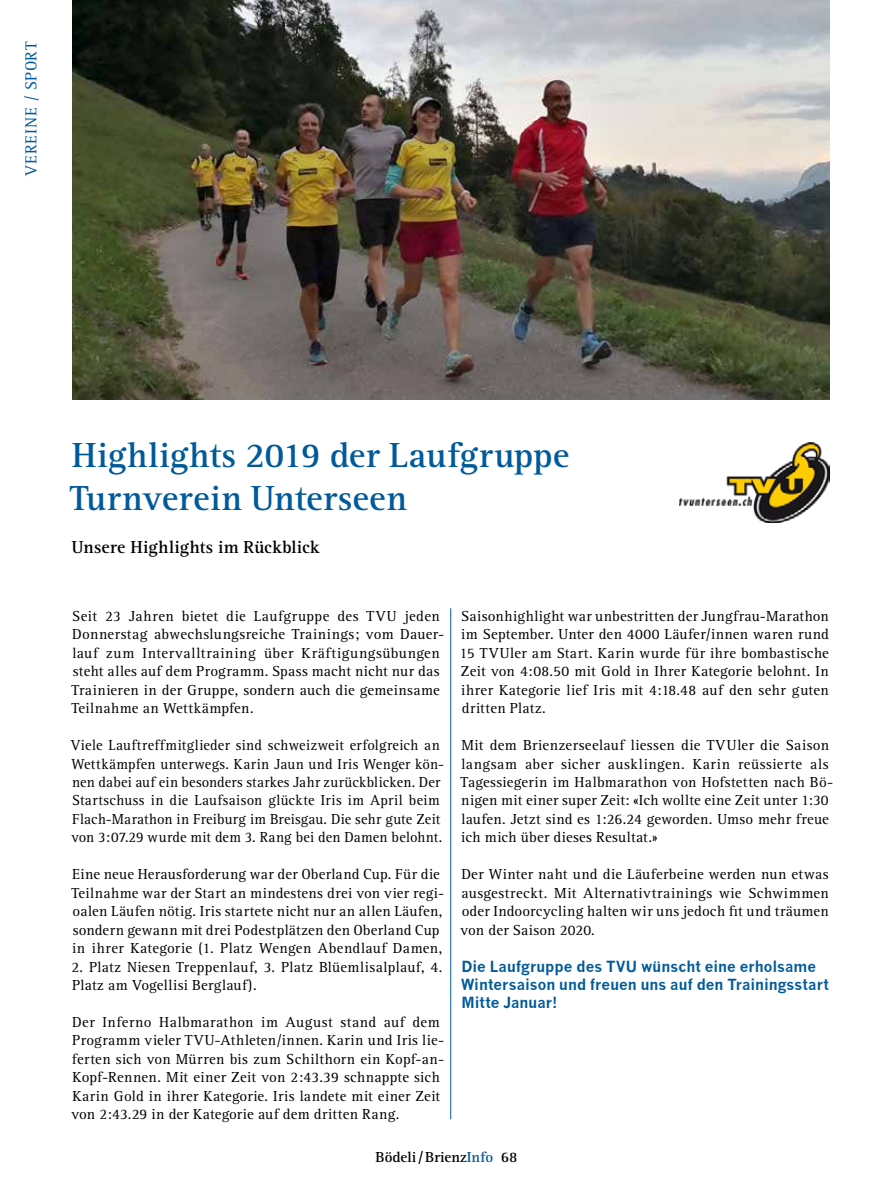
<style>
.page{position:relative;width:893px;height:1191px;background:#fff}
.page>*{position:absolute;margin:0;border:0;box-sizing:border-box;transform-origin:0 0}
.t1{font:700 36px/43px "Rotis Serif";letter-spacing:.005em;color:#005a9a}
.t2{font:700 18px "Rotis Serif";letter-spacing:.015em;color:#000}
.t3{font:16.5px "Rotis Serif";letter-spacing:.045em;color:#005a9a}
.t4{font:15px/18.5px "Rotis Serif";letter-spacing:.02em;color:#000}
.t5{font:700 15px/18.5px "News Gothic";color:#005a9a}
.t6{font:700 15px "Rotis Serif";color:#000}
.s1{color:#005a9a}
</style>
<div class="page">
<img style="left:72px;top:0;width:757px;height:399px">
<img style="left:680px;top:442px;width:149px;height:80px">
<hr style="left:450px;top:608px;width:1px;height:511px;background:#005a9a">
<p class="t3" style="left:22px;top:176px;width:136px;rotate:-90deg">VEREINE / SPORT</p>
<h1 class="t1" style="left:70px;top:434px;width:501px">Highlights 2019 der Laufgruppe<br>Turnverein Unterseen</h1>
<p class="t2" style="left:72px;top:536px;width:249px">Unsere Highlights im Rückblick</p>
<p class="t4" style="left:72px;top:607px;width:374px">Seit 23 Jahren bietet die Laufgruppe des TVU jeden Donnerstag abwechslungsreiche Trainings; vom Dauer&shy;lauf zum Intervalltraining über Kräftigungsübungen steht alles auf dem Programm. Spass macht nicht nur das Trainieren in der Gruppe, sondern auch die gemeinsame Teilnahme an Wettkämpfen.</p>
<p class="t4" style="left:71px;top:736px;width:375px">Viele Lauftreffmitglieder sind schweizweit erfolgreich an Wettkämpfen unterwegs. Karin Jaun und Iris Wenger kön&shy;nen dabei auf ein besonders starkes Jahr zurückblicken. Der Startschuss in die Laufsaison glückte Iris im April beim Flach-Marathon in Freiburg im Breisgau. Die sehr gute Zeit von 3:07.29 wurde mit dem 3. Rang bei den Damen belohnt.</p>
<p class="t4" style="left:72px;top:865px;width:374px">Eine neue Herausforderung war der Oberland Cup. Für die Teilnahme war der Start an mindestens drei von vier regi&shy;oalen Läufen nötig. Iris startete nicht nur an allen Läufen, sondern gewann mit drei Podestplätzen den Oberland Cup in ihrer Kategorie (1. Platz Wengen Abendlauf Damen,</p>
<p class="t4" style="left:72px;top:957px;width:372px">2. Platz Niesen Treppenlauf, 3. Platz Blüemlisalplauf, 4.<br>Platz am Vogellisi Berglauf).</p>
<p class="t4" style="left:71px;top:1013px;width:374px">Der Inferno Halbmarathon im August stand auf dem Programm vieler TVU-Athleten/innen. Karin und Iris lie&shy;ferten sich von Mürren bis zum Schilthorn ein Kopf-an-Kopf-Rennen. Mit einer Zeit von 2:43.39 schnappte sich Karin Gold in ihrer Kategorie. Iris landete mit einer Zeit von 2:43.29 in der Kategorie auf dem dritten Rang.</p>
<p class="t4" style="left:459px;top:607px;width:371px;text-align:justify">Saisonhighlight war unbestritten der Jungfrau-Marathon im September. Unter den 4000 Läufer/innen waren rund 15 TVUler am Start. Karin wurde für ihre bombastische Zeit von 4:08.50 mit Gold in Ihrer Kategorie belohnt. In ihrer Kategorie lief Iris mit 4:18.48 auf den sehr guten dritten Platz.</p>
<p class="t4" style="left:461px;top:736px;width:374px">Mit dem Brienzerseelauf liessen die TVUler die Saison langsam aber sicher ausklingen. Karin reüssierte als Tagessiegerin im Halbmarathon von Hofstetten nach Bö&shy;nigen mit einer super Zeit: «Ich wollte eine Zeit unter 1:30 laufen. Jetzt sind es 1:26.24 geworden. Umso mehr freue ich mich über dieses Resultat.»</p>
<p class="t4" style="left:460px;top:865px;width:370px;text-align:justify">Der Winter naht und die Läuferbeine werden nun etwas ausgestreckt. Mit Alternativtrainings wie Schwimmen oder Indoorcycling halten wir uns jedoch fit und träumen von der Saison 2020.</p>
<p class="t5" style="left:461px;top:956px;width:369px">Die Laufgruppe des TVU wünscht eine erholsame<br>Wintersaison und freuen uns auf den Trainingsstart<br>Mitte Januar!</p>
<p class="t6" style="left:375px;top:1148px;width:143px">Bödeli/Brienz<span class="s1">Info</span> 68</p>
</div>
